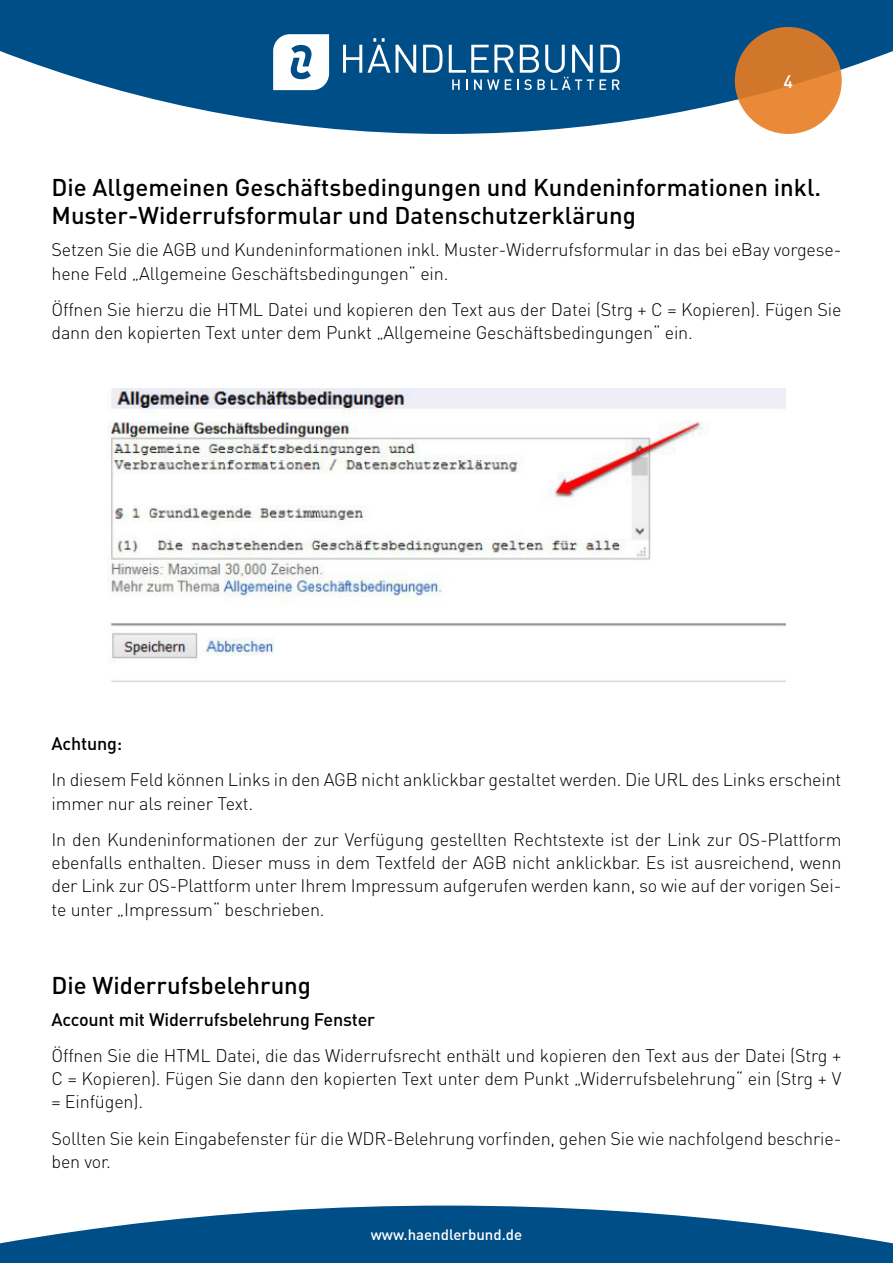
<style>
.page{position:relative;width:893px;height:1263px;background:#fff}
.page>*{position:absolute;margin:0;border:0;box-sizing:border-box;transform-origin:0 0}
.Subheadline{font:500 24px/28.8px "DIN Pro";color:#000}
.Fließtext{font:300 18px/23.4px "DIN Pro";letter-spacing:-.01em;color:#000}
.Fließtext-2{font:500 18px "DIN Pro";letter-spacing:-.01em;color:#000}
.t1{font:500 18px "DIN Pro";color:#fff}
.t2{font:500 15px "DIN Pro";color:#fff}
</style>
<div class="page">
<svg style="left:0;top:0;width:893px;height:134px;fill:#004e87"></svg>
<svg style="left:735px;top:27px;width:107px;height:107px;background:#da7f31"></svg>
<svg style="left:343px;top:38px;width:47px;height:35px"></svg>
<svg style="left:396px;top:45px;width:20px;height:28px"></svg>
<svg style="left:423px;top:45px;width:20px;height:28px"></svg>
<svg style="left:600px;top:45px;width:20px;height:28px"></svg>
<svg style="left:449px;top:45px;width:145px;height:45px"></svg>
<svg style="left:600px;top:79px;width:6px;height:11px"></svg>
<svg style="left:612px;top:79px;width:8px;height:11px"></svg>
<svg style="left:273px;top:34px;width:56px;height:56px"></svg>
<svg style="left:0;top:1205px;width:893px;height:58px;fill:#004e87"></svg>
<img style="left:108px;top:389px;width:677px;height:293px">
<p class="t1" style="left:783px;top:69px;width:11px">4</p>
<p class="Subheadline" style="left:52px;top:172px;width:771px">Die Allgemeinen Geschäftsbedingungen und Kundeninformationen inkl.<br>Muster-Widerrufsformular und Datenschutzerklärung</p>
<p class="Fließtext" style="left:52px;top:237px;width:791px">Setzen Sie die AGB und Kundeninformationen inkl. Muster-Widerrufsformular in das bei eBay vorgese&shy;hene Feld „Allgemeine Geschäftsbedingungen“ ein.</p>
<p class="Fließtext" style="left:52px;top:297px;width:791px">Öffnen Sie hierzu die HTML Datei und kopieren den Text aus der Datei (Strg + C = Kopieren). Fügen Sie dann den kopierten Text unter dem Punkt „Allgemeine Geschäftsbedingungen“ ein.</p>
<p class="Fließtext-2" style="left:52px;top:731px;width:72px">Achtung:</p>
<p class="Fließtext" style="left:52px;top:767px;width:791px">In diesem Feld können Links in den AGB nicht anklickbar gestaltet werden. Die URL des Links erscheint immer nur als reiner Text.</p>
<p class="Fließtext" style="left:52px;top:827px;width:791px;text-align:justify">In den Kundeninformationen der zur Verfügung gestellten Rechtstexte ist der Link zur OS-Plattform ebenfalls enthalten. Dieser muss in dem Textfeld der AGB nicht anklickbar. Es ist ausreichend, wenn der Link zur OS-Plattform unter Ihrem Impressum aufgerufen werden kann, so wie auf der vorigen Sei&shy;te unter „Impressum“ beschrieben.</p>
<p class="Subheadline" style="left:52px;top:969px;width:261px">Die Widerrufsbelehrung</p>
<p class="Fließtext-2" style="left:52px;top:1007px;width:325px">Account mit Widerrufsbelehrung Fenster</p>
<p class="Fließtext" style="left:52px;top:1043px;width:791px;text-align:justify">Öffnen Sie die HTML Datei, die das Widerrufsrecht enthält und kopieren den Text aus der Datei (Strg + C = Kopieren). Fügen Sie dann den kopierten Text unter dem Punkt „Widerrufsbelehrung“ ein (Strg + V = Einfügen).</p>
<p class="Fließtext" style="left:52px;top:1126px;width:791px">Sollten Sie kein Eingabefenster für die WDR-Belehrung vorfinden, gehen Sie wie nachfolgend beschrie&shy;ben vor.</p>
<p class="t2" style="left:371px;top:1225px;width:153px">www.haendlerbund.de</p>
</div>
